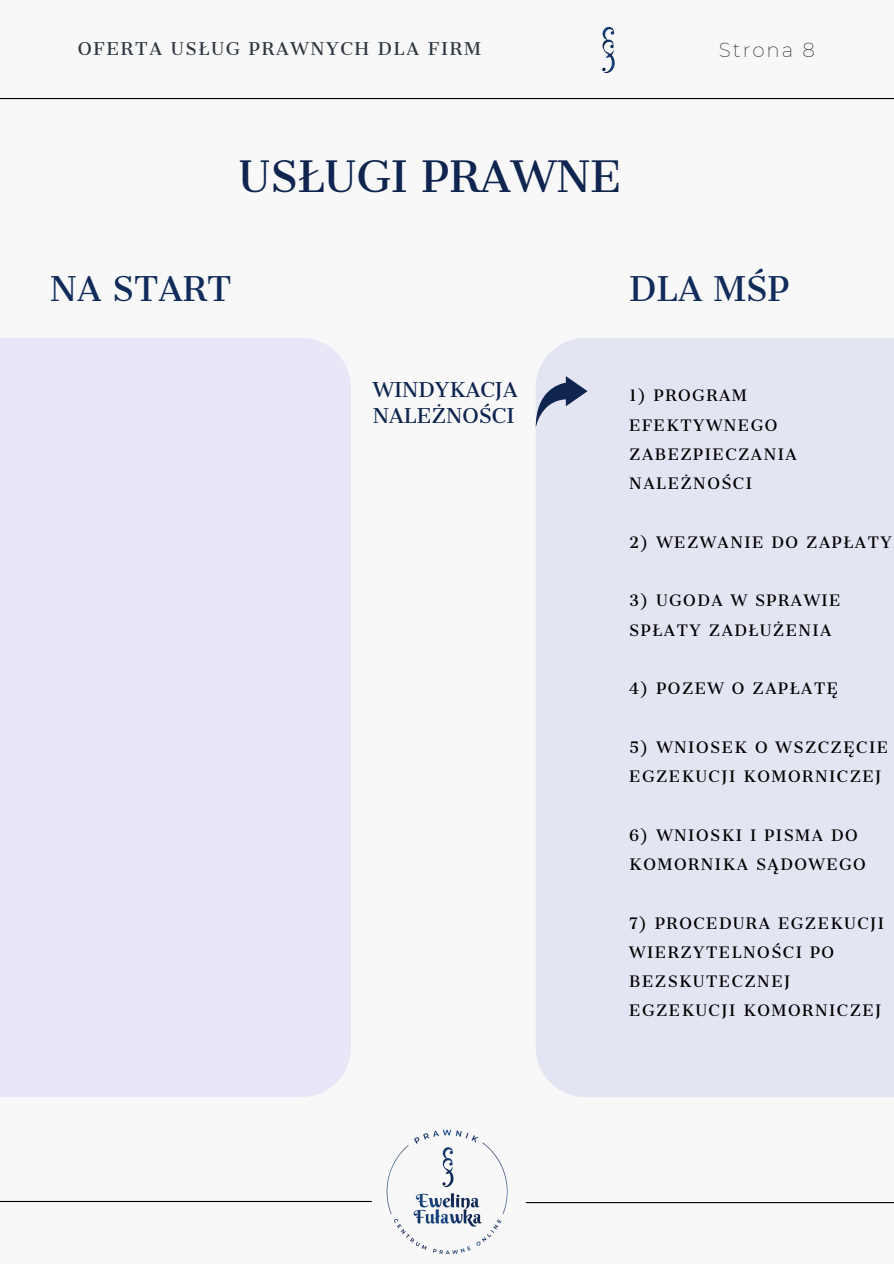
<style>
.page{position:relative;width:894px;height:1264px;background:#fff}
.page>*{position:absolute;margin:0;border:0;box-sizing:border-box;transform-origin:0 0}
.t1{font:41.25px "Cantata One";color:#0f254f}
.t2{font:32.55px "Cantata One";color:#112c5b}
.t3{font:200 19.8px "Montserrat";letter-spacing:.1em;color:#303841}
.t4{font:19.5px/26px "Cantata One";color:#0f254f}
.t5{font:16.8px "Cantata One";letter-spacing:.1em;color:#303841}
.t6{font:15px/29.2px "Cantata One";letter-spacing:.1em;color:#000}
</style>
<div class="page">
<div style="left:0;top:0;width:893px;height:1263px;background:#f8f8f8"></div>
<div style="left:536px;top:338px;width:357px;height:759px;background:#e4e5f3"></div>
<div style="left:0;top:338px;width:351px;height:759px;background:#ebe5f8"></div>
<svg style="left:535px;top:376px;width:52px;height:52px;background:#a8afc5"></svg>
<img style="left:386px;top:1129px;width:122px;height:126px">
<hr style="left:0;top:1200px;width:371px;height:1px;background:#000">
<hr style="left:526px;top:1201px;width:367px;height:2px;background:#000">
<hr style="left:0;top:98px;width:893px;height:1px;background:#000">
<img style="left:602px;top:26px;width:13px;height:48px">
<p class="t5" style="left:78px;top:39px;width:404px">OFERTA USŁUG PRAWNYCH DLA FIRM</p>
<p class="t3" style="left:718px;top:38px;width:97px">Strona 8</p>
<p class="t1" style="left:239px;top:151px;width:384px">USŁUGI PRAWNE</p>
<p class="t2" style="left:50px;top:268px;width:183px">NA START</p>
<p class="t2" style="left:629px;top:268px;width:161px">DLA MŚP</p>
<p class="t4" style="left:373px;top:377px;width:146px">WINDYKACJA<br>NALEŻNOŚCI</p>
<p class="t6" style="left:629px;top:381px;width:169px">1) PROGRAM<br>EFEKTYWNEGO<br>ZABEZPIECZANIA<br>NALEŻNOŚCI</p>
<p class="t6" style="left:629px;top:527px;width:264px">2) WEZWANIE DO ZAPŁATY</p>
<p class="t6" style="left:629px;top:586px;width:213px">3) UGODA W SPRAWIE<br>SPŁATY ZADŁUŻENIA</p>
<p class="t6" style="left:629px;top:674px;width:210px">4) POZEW O ZAPŁATĘ</p>
<p class="t6" style="left:629px;top:732px;width:260px">5) WNIOSEK O WSZCZĘCIE<br>EGZEKUCJI KOMORNICZEJ</p>
<p class="t6" style="left:629px;top:820px;width:238px">6) WNIOSKI I PISMA DO<br>KOMORNIKA SĄDOWEGO</p>
<p class="t6" style="left:629px;top:908px;width:256px">7) PROCEDURA EGZEKUCJI<br>WIERZYTELNOŚCI PO<br>BEZSKUTECZNEJ<br>EGZEKUCJI KOMORNICZEJ</p>
</div>
